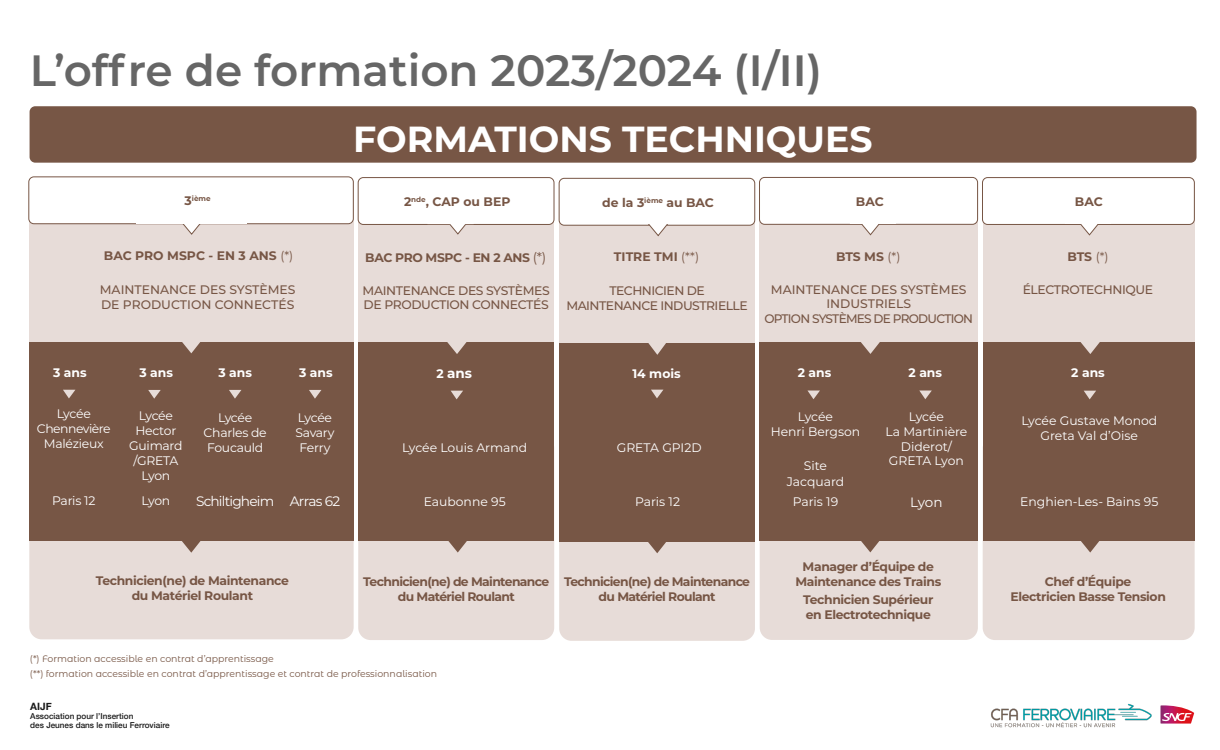
<style>
.page{position:relative;width:1220px;height:750px;background:#fff}
.page>*{position:absolute;margin:0;border:0;box-sizing:border-box;transform-origin:0 0}
.t1{font:600 43.75px "Montserrat";color:#666}
.t2{font:700 36.25px "Montserrat";color:#fff}
.t3{font:13.75px "Montserrat";letter-spacing:-.06em;color:#fff}
.t4{font:700 13.5px "Montserrat";color:#fff}
.t5{font:13.5px "Montserrat";color:#fff}
.t6{font:12.38px/14.9px "Montserrat";letter-spacing:-.01em;color:#fff;text-align:center}
.t7{font:700 12.38px/14.9px "Montserrat";letter-spacing:-.03em;color:#775645;text-align:center}
.t8{font:500 12.38px/14.9px "Montserrat";letter-spacing:-.03em;color:#775645}
.t9{font:700 12.38px/14.9px "Montserrat";letter-spacing:-.05em;color:#775645;text-align:center}
.t10{font:500 12.38px/14.9px "Montserrat";letter-spacing:-.01em;color:#775645;text-align:center}
.t11{font:500 12.38px/14.9px "Montserrat";color:#775645}
.t12{font:700 12.38px "Montserrat";color:#fff}
.t13{font:700 12.38px "Montserrat";color:#775645}
.t14{font:12.38px/14.9px "Montserrat";letter-spacing:-.035em;color:#fff;text-align:center}
.t15{font:12.38px/14.9px "Montserrat";letter-spacing:-.03em;color:#fff;text-align:center}
.t16{font:700 10.12px "Helvetica Neue";color:#1a1a1a}
.t17{font:9.38px/15px "Montserrat Alternates";color:#775645}
.t18{font:500 8.12px/8.9px "Helvetica Neue";color:#1a1a1a}
.t19{font:700 7.25px "Montserrat";color:#775645}
.s1{font-size:12.38px}
.s2{font-weight:400}
.s3{font-weight:400;font-size:13.5px}
</style>
<div class="page">
<div style="left:30px;top:106px;width:1166px;height:57px;background:#775645;border-radius:6px"></div>
<div style="left:358px;top:182px;width:196px;height:162px;background:#e7dcd8"></div>
<div style="left:358px;top:436px;width:196px;height:204px;background:#e7dcd8;border-radius:12px"></div>
<div style="left:358px;top:343px;width:196px;height:198px;background:#775645"></div>
<div style="left:358px;top:178px;width:196px;height:46px;background:#fff;border-radius:5px"></div>
<div style="left:358px;top:177px;width:196px;height:48px;border:1px solid #775645;border-radius:5px"></div>
<svg style="left:447px;top:224px;width:21px;height:11px"></svg>
<svg style="left:447px;top:342px;width:20px;height:12px"></svg>
<svg style="left:448px;top:541px;width:19px;height:12px"></svg>
<svg style="left:451px;top:391px;width:12px;height:8px"></svg>
<div style="left:559px;top:182px;width:196px;height:162px;background:#e7dcd8"></div>
<div style="left:559px;top:436px;width:196px;height:205px;background:#e7dcd8;border-radius:12px"></div>
<div style="left:559px;top:343px;width:196px;height:199px;background:#775645"></div>
<div style="left:559px;top:178px;width:195px;height:47px;background:#fff;border-radius:5px"></div>
<div style="left:559px;top:178px;width:196px;height:47px;border:1px solid #775645;border-radius:5px"></div>
<svg style="left:647px;top:224px;width:21px;height:12px"></svg>
<svg style="left:648px;top:343px;width:18px;height:12px"></svg>
<svg style="left:648px;top:542px;width:18px;height:11px"></svg>
<svg style="left:651px;top:390px;width:12px;height:8px"></svg>
<div style="left:29px;top:181px;width:325px;height:162px;background:#e7dcd8"></div>
<div style="left:29px;top:435px;width:325px;height:204px;background:#e7dcd8;border-radius:12px"></div>
<div style="left:29px;top:342px;width:325px;height:199px;background:#775645"></div>
<div style="left:29px;top:177px;width:324px;height:47px;background:#fff;border-radius:5px"></div>
<div style="left:29px;top:177px;width:324px;height:47px;border:1px solid #775645;border-radius:5px"></div>
<svg style="left:181px;top:223px;width:21px;height:12px"></svg>
<svg style="left:182px;top:342px;width:18px;height:11px"></svg>
<svg style="left:182px;top:541px;width:19px;height:12px"></svg>
<svg style="left:63px;top:390px;width:12px;height:8px"></svg>
<svg style="left:148px;top:390px;width:13px;height:9px"></svg>
<svg style="left:229px;top:390px;width:12px;height:9px"></svg>
<svg style="left:309px;top:390px;width:12px;height:9px"></svg>
<div style="left:760px;top:182px;width:218px;height:161px;background:#e7dcd8"></div>
<div style="left:759px;top:436px;width:219px;height:204px;background:#e7dcd8;border-radius:12px"></div>
<div style="left:759px;top:342px;width:219px;height:199px;background:#775645"></div>
<div style="left:759px;top:177px;width:218px;height:47px;background:#fff;border-radius:5px"></div>
<div style="left:759px;top:177px;width:218px;height:48px;border:1px solid #775645;border-radius:5px"></div>
<svg style="left:860px;top:224px;width:21px;height:12px"></svg>
<svg style="left:861px;top:342px;width:19px;height:12px"></svg>
<svg style="left:861px;top:541px;width:19px;height:11px"></svg>
<svg style="left:919px;top:391px;width:12px;height:8px"></svg>
<svg style="left:808px;top:391px;width:12px;height:8px"></svg>
<div style="left:982px;top:182px;width:212px;height:162px;background:#e7dcd8"></div>
<div style="left:982px;top:436px;width:212px;height:204px;background:#e7dcd8;border-radius:12px"></div>
<div style="left:982px;top:343px;width:212px;height:198px;background:#775645"></div>
<div style="left:982px;top:178px;width:212px;height:46px;background:#fff;border-radius:5px"></div>
<div style="left:982px;top:177px;width:212px;height:48px;border:1px solid #775645;border-radius:5px"></div>
<svg style="left:1078px;top:224px;width:21px;height:12px"></svg>
<svg style="left:1080px;top:342px;width:20px;height:12px"></svg>
<svg style="left:1081px;top:541px;width:19px;height:12px"></svg>
<svg style="left:1084px;top:391px;width:12px;height:8px"></svg>
<div style="left:136px;top:212px;width:110px;height:11px;background:#fff"></div>
<div style="left:427px;top:219px;width:47px;height:5px;background:#fff"></div>
<div style="left:639px;top:219px;width:45px;height:5px;background:#fff"></div>
<div style="left:850px;top:219px;width:45px;height:5px;background:#fff"></div>
<div style="left:1065px;top:219px;width:45px;height:5px;background:#fff"></div>
<img style="left:990px;top:703px;width:162px;height:25px">
<svg style="left:1160px;top:705px;width:34px;height:19px"></svg>
<h1 class="t1" style="left:30px;top:40px;width:793px">L’offre de formation 2023/2024 (I/II)</h1>
<p class="t19" style="left:185px;top:193px;width:28px"><span class="s1">3</span>ième</p>
<p class="t13" style="left:104px;top:247px;width:191px">BAC PRO MSPC - EN 3 ANS <span class="s2">(*)</span></p>
<p class="t11" style="left:100px;top:282px;width:197px">MAINTENANCE DES SYSTÈMES<br>DE PRODUCTION CONNECTÉS</p>
<h2 class="t2" style="left:353px;top:113px;width:521px">FORMATIONS TECHNIQUES</h2>
<p class="t7" style="left:404px;top:194px;width:108px">2<sup>nde</sup>, CAP ou BEP</p>
<p class="t7" style="left:365px;top:249px;width:182px">BAC PRO MSPC - EN 2 ANS <span class="s3">(*)</span></p>
<p class="t8" style="left:362px;top:282px;width:189px">MAINTENANCE DES SYSTÈMES<br>DE PRODUCTION CONNECTÉS</p>
<p class="t7" style="left:602px;top:194px;width:113px">de la 3<sup>ième</sup> au BAC</p>
<p class="t13" style="left:614px;top:248px;width:87px">TITRE TMI <span class="s2">(**)</span></p>
<p class="t8" style="left:566px;top:283px;width:183px;text-align:center">TECHNICIEN DE<br>MAINTENANCE INDUSTRIELLE</p>
<p class="t7" style="left:856px;top:193px;width:29px">BAC</p>
<p class="t7" style="left:836px;top:248px;width:66px">BTS MS <span class="s2">(*)</span></p>
<p class="t10" style="left:764px;top:281px;width:210px">MAINTENANCE DES SYSTÈMES<br>INDUSTRIELS<br>OPTION SYSTÈMES DE PRODUCTION</p>
<p class="t12" style="left:53px;top:364px;width:35px">3 ans</p>
<p class="t12" style="left:139px;top:364px;width:35px">3 ans</p>
<p class="t12" style="left:218px;top:364px;width:35px">3 ans</p>
<p class="t12" style="left:299px;top:364px;width:35px">3 ans</p>
<p class="t4" style="left:436px;top:363px;width:37px"><span class="s1">2</span> ans</p>
<p class="t12" style="left:632px;top:364px;width:50px">14 mois</p>
<p class="t12" style="left:797px;top:363px;width:35px">2 ans</p>
<p class="t12" style="left:908px;top:363px;width:35px">2 ans</p>
<p class="t14" style="left:37px;top:406px;width:75px">Lycée<br>Chennevière<br>Malézieux</p>
<p class="t6" style="left:52px;top:493px;width:45px">Paris 12</p>
<p class="t6" style="left:129px;top:408px;width:55px">Lycée<br>Hector<br>Guimard /GRETA<br>Lyon</p>
<p class="t6" style="left:142px;top:493px;width:30px">Lyon</p>
<p class="t6" style="left:204px;top:410px;width:65px">Lycée<br>Charles de<br>Foucauld</p>
<p class="t3" style="left:196px;top:491px;width:80px">Schiltigheim</p>
<p class="t15" style="left:295px;top:410px;width:41px">Lycée<br>Savary<br>Ferry</p>
<p class="t3" style="left:290px;top:491px;width:52px">Arras 62</p>
<p class="t6" style="left:402px;top:439px;width:127px">Lycée Louis Armand</p>
<p class="t6" style="left:424px;top:494px;width:83px">Eaubonne 95</p>
<p class="t6" style="left:617px;top:440px;width:86px">GRETA GPI2D</p>
<p class="t6" style="left:635px;top:494px;width:46px">Paris 12</p>
<p class="t6" style="left:770px;top:409px;width:91px">Lycée<br>Henri Bergson</p>
<p class="t6" style="left:786px;top:457px;width:59px;line-height:16.5px">Site<br>Jacquard</p>
<p class="t6" style="left:792px;top:494px;width:47px">Paris 19</p>
<p class="t6" style="left:885px;top:409px;width:83px">Lycée<br>La Martinière<br>Diderot/<br>GRETA Lyon</p>
<p class="t5" style="left:910px;top:492px;width:34px">Lyon</p>
<p class="t7" style="left:96px;top:573px;width:194px">Technicien(ne) de Maintenance du Matériel Roulant</p>
<p class="t9" style="left:363px;top:573px;width:188px">Technicien(ne) de Maintenance du Matériel Roulant</p>
<p class="t9" style="left:564px;top:574px;width:188px">Technicien(ne) de Maintenance du Matériel Roulant</p>
<p class="t7" style="left:795px;top:559px;width:147px">Manager d’Équipe de<br>Maintenance des Trains</p>
<p class="t7" style="left:803px;top:592px;width:132px;text-align:left">Technicien Supérieur en Electrotechnique</p>
<p class="t17" style="left:30px;top:650px;width:409px">(*) Formation accessible en contrat d’apprentissage<br>(**) formation accessible en contrat d’apprentissage et contrat de professionnalisation</p>
<p class="t16" style="left:30px;top:698px;width:23px">AIJF</p>
<p class="t18" style="left:30px;top:711px;width:141px">Association pour l’Insertion<br>des Jeunes dans le milieu Ferroviaire</p>
<p class="t7" style="left:1075px;top:194px;width:29px">BAC</p>
<p class="t7" style="left:1067px;top:248px;width:43px">BTS <span class="s2">(*)</span></p>
<p class="t8" style="left:1022px;top:282px;width:132px">ÉLECTROTECHNIQUE</p>
<p class="t12" style="left:1071px;top:363px;width:35px">2 ans</p>
<p class="t6" style="left:1021px;top:413px;width:137px">Lycée Gustave Monod<br>Greta Val d’Oise</p>
<p class="t6" style="left:1020px;top:494px;width:140px">Enghien-Les- Bains 95</p>
<p class="t7" style="left:1010px;top:573px;width:157px">Chef d’Équipe<br>Electricien Basse Tension</p>
</div>
